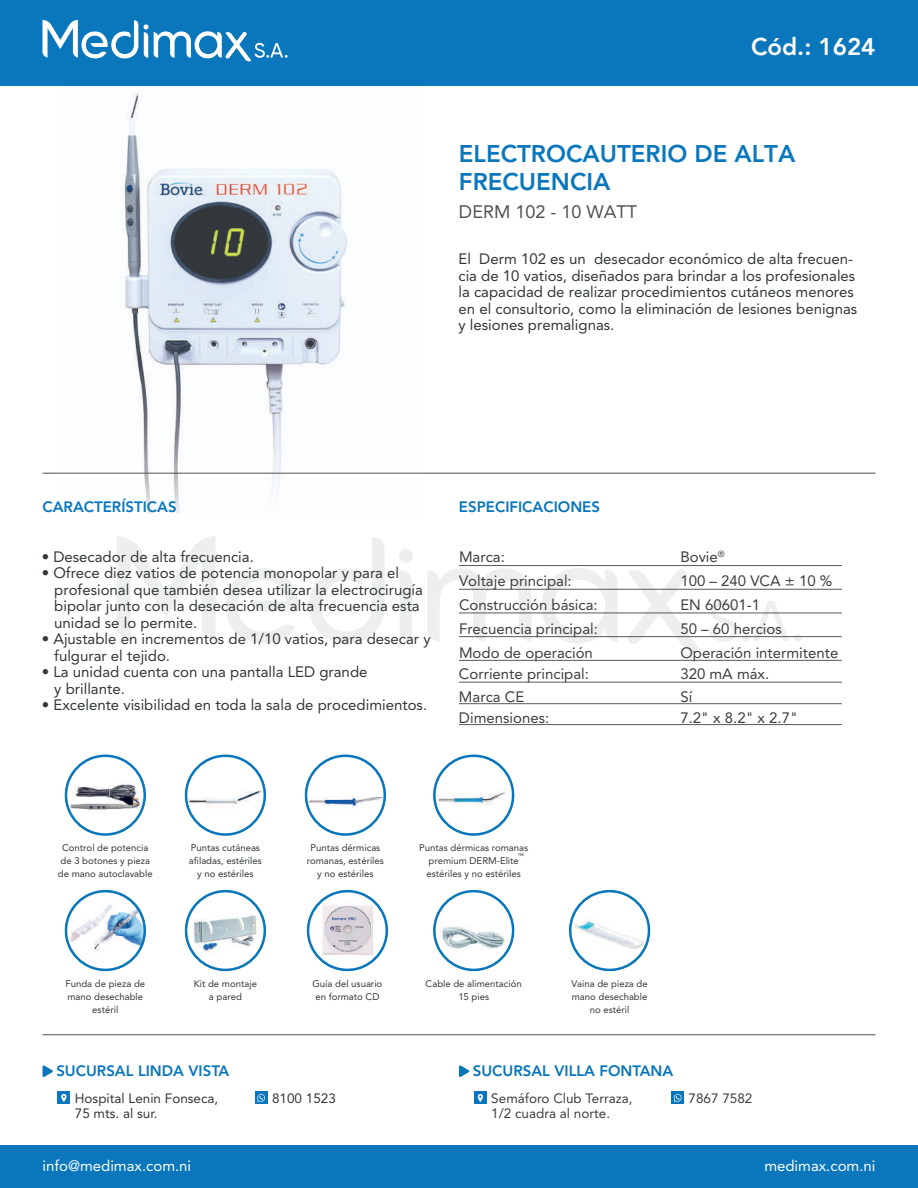
<style>
.page{position:relative;width:918px;height:1188px;background:#fff}
.page>*{position:absolute;margin:0;border:0;box-sizing:border-box;transform-origin:0 0}
.t1{font:800 24px/28.8px "Avenir LT Std";color:#0a76bc}
.t2{font:800 24px "Avenir LT Std";color:#fff}
.t3{font:18px "Avenir LT Std";color:#4f5252}
.t4{font:15px/16.5px "Avenir LT Std";color:#323738}
.t5{font:15px "Avenir LT Std";color:#3e3e3f}
.t6{font:800 15px "Avenir LT Std";color:#0775bc}
.t7{font:15px "Avenir LT Std";color:#fff}
.t8{font:800 15px "Avenir LT Std";color:#0a76bc}
.t9{font:13.5px/15px "Avenir LT Std";color:#3e3e3f}
.t10{font:13.5px/15px "Avenir LT Std";color:#323738}
.t11{font:9.6px/13.2px "Avenir LT Std";color:#323738;text-align:center}
</style>
<div class="page">
<img style="left:63px;top:85px;width:360px;height:429px">
<svg style="left:399px;top:549px;width:14px;height:14px"></svg>
<svg style="left:400px;top:570px;width:12px;height:71px"></svg>
<svg style="left:427px;top:568px;width:104px;height:74px"></svg>
<svg style="left:542px;top:568px;width:76px;height:75px"></svg>
<svg style="left:226px;top:568px;width:73px;height:75px"></svg>
<svg style="left:627px;top:570px;width:73px;height:82px"></svg>
<svg style="left:309px;top:537px;width:75px;height:107px"></svg>
<svg style="left:117px;top:536px;width:98px;height:105px"></svg>
<svg style="left:709px;top:600px;width:92px;height:42px"></svg>
<div style="left:0;top:0;width:918px;height:85px;background:#0a76bc"></div>
<div style="left:0;top:1145px;width:918px;height:43px;background:#0a76bc"></div>
<svg style="left:43px;top:20px;width:245px;height:42px"></svg>
<hr style="left:43px;top:473px;width:832px;height:1px;background:#4f5252">
<hr style="left:43px;top:1034px;width:832px;height:1px;background:#4f5252">
<svg style="left:43px;top:1065px;width:10px;height:12px"></svg>
<div style="left:57px;top:1092px;width:13px;height:12px;background:#0a76bc"></div>
<svg style="left:61px;top:1094px;width:6px;height:8px"></svg>
<div style="left:255px;top:1091px;width:13px;height:13px;background:#0a76bc"></div>
<svg style="left:257px;top:1094px;width:8px;height:8px"></svg>
<svg style="left:459px;top:1065px;width:11px;height:12px"></svg>
<div style="left:474px;top:1092px;width:13px;height:12px;background:#0775bc"></div>
<svg style="left:478px;top:1094px;width:5px;height:8px"></svg>
<div style="left:671px;top:1091px;width:13px;height:13px;background:#0775bc"></div>
<svg style="left:674px;top:1094px;width:8px;height:8px"></svg>
<img style="left:68px;top:768px;width:76px;height:49px">
<div style="left:65px;top:754px;width:81px;height:82px;border:3px solid #0a76bc;border-radius:50%"></div>
<img style="left:186px;top:762px;width:79px;height:50px">
<div style="left:185px;top:754px;width:81px;height:82px;border:3px solid #0a76bc;border-radius:50%"></div>
<img style="left:305px;top:761px;width:81px;height:52px">
<div style="left:305px;top:754px;width:81px;height:82px;border:3px solid #0a76bc;border-radius:50%"></div>
<svg style="left:518px;top:853px;width:5px;height:3px"></svg>
<img style="left:437px;top:764px;width:71px;height:47px">
<div style="left:433px;top:754px;width:81px;height:82px;border:3px solid #0a76bc;border-radius:50%"></div>
<img style="left:570px;top:906px;width:79px;height:50px">
<div style="left:569px;top:890px;width:81px;height:81px;border:3px solid #0a76bc;border-radius:50%"></div>
<img style="left:189px;top:907px;width:73px;height:47px">
<div style="left:185px;top:890px;width:81px;height:81px;border:3px solid #0a76bc;border-radius:50%"></div>
<svg style="left:66px;top:891px;width:79px;height:79px"></svg>
<img style="left:66px;top:900px;width:80px;height:55px">
<div style="left:65px;top:890px;width:81px;height:81px;border:3px solid #0a76bc;border-radius:50%"></div>
<svg style="left:308px;top:891px;width:79px;height:79px"></svg>
<img style="left:307px;top:902px;width:81px;height:57px">
<div style="left:307px;top:890px;width:81px;height:81px;border:3px solid #0a76bc;border-radius:50%"></div>
<img style="left:440px;top:909px;width:68px;height:43px">
<div style="left:433px;top:890px;width:81px;height:81px;border:3px solid #0a76bc;border-radius:50%"></div>
<hr style="left:459px;top:565px;width:383px;height:1px;background:#57585a">
<hr style="left:459px;top:589px;width:383px;height:1px;background:#57585a">
<hr style="left:459px;top:613px;width:383px;height:1px;background:#57585a">
<hr style="left:459px;top:636px;width:383px;height:1px;background:#57585a">
<hr style="left:459px;top:660px;width:383px;height:1px;background:#57585a">
<hr style="left:459px;top:682px;width:383px;height:1px;background:#57585a">
<hr style="left:459px;top:703px;width:383px;height:1px;background:#57585a">
<hr style="left:459px;top:724px;width:383px;height:1px;background:#57585a">
<h1 class="t2" style="left:751px;top:33px;width:126px">Cód.: 1624</h1>
<h1 class="t1" style="left:459px;top:139px;width:338px">ELECTROCAUTERIO DE ALTA<br>FRECUENCIA</h1>
<p class="t3" style="left:459px;top:202px;width:180px">DERM 102 - 10 WATT</p>
<p class="t4" style="left:458px;top:251px;width:400px">El Derm 102 es un desecador económico de alta frecuen&shy;cia de 10 vatios, diseñados para brindar a los profesionales la capacidad de realizar procedimientos cutáneos menores en el consultorio, como la eliminación de lesiones benignas y lesiones premalignas.</p>
<p class="t8" style="left:43px;top:498px;width:136px">CARACTERÍSTICAS</p>
<p class="t4" style="left:42px;top:548px;width:214px">• Desecador de alta frecuencia.</p>
<p class="t4" style="left:54px;top:565px;width:370px;text-indent:-13px">• Ofrece diez vatios de potencia monopolar y para el profesional que también desea utilizar la electrocirugía bipolar junto con la desecación de alta frecuencia esta unidad se lo permite.</p>
<p class="t4" style="left:54px;top:631px;width:378px;text-indent:-13px">• Ajustable en incrementos de 1/10 vatios, para desecar y fulgurar el tejido.</p>
<p class="t4" style="left:54px;top:664px;width:315px;text-indent:-13px">• La unidad cuenta con una pantalla LED grande y brillante.</p>
<p class="t4" style="left:42px;top:697px;width:387px">• Excelente visibilidad en toda la sala de procedimientos.</p>
<p class="t6" style="left:459px;top:498px;width:143px">ESPECIFICACIONES</p>
<p class="t5" style="left:459px;top:548px;width:47px">Marca:</p>
<p class="t5" style="left:680px;top:548px;width:46px">Bovie<sup>®</sup></p>
<p class="t5" style="left:459px;top:572px;width:114px">Voltaje principal:</p>
<p class="t5" style="left:680px;top:572px;width:154px">100 – 240 VCA ± 10 %</p>
<p class="t5" style="left:459px;top:596px;width:140px">Construcción básica:</p>
<p class="t5" style="left:680px;top:596px;width:81px">EN 60601-1</p>
<p class="t5" style="left:459px;top:620px;width:140px">Frecuencia principal:</p>
<p class="t5" style="left:680px;top:620px;width:103px">50 – 60 hercios</p>
<p class="t5" style="left:459px;top:644px;width:135px">Modo de operación</p>
<p class="t5" style="left:680px;top:644px;width:160px">Operación intermitente</p>
<p class="t5" style="left:459px;top:665px;width:132px">Corriente principal:</p>
<p class="t5" style="left:680px;top:665px;width:90px">320 mA máx.</p>
<p class="t5" style="left:459px;top:688px;width:67px">Marca CE</p>
<p class="t5" style="left:680px;top:688px;width:13px">Sí</p>
<p class="t5" style="left:459px;top:709px;width:92px">Dimensiones:</p>
<p class="t5" style="left:680px;top:709px;width:119px">7.2" x 8.2" x 2.7"</p>
<p class="t11" style="left:58px;top:841px;width:96px">Control de potencia de 3 botones y pieza de mano autoclavable</p>
<p class="t11" style="left:189px;top:841px;width:74px">Puntas cutáneas afiladas, estériles y no estériles</p>
<p class="t11" style="left:307px;top:841px;width:79px">Puntas dérmicas romanas, estériles y no estériles</p>
<p class="t11" style="left:419px;top:841px;width:111px">Puntas dérmicas romanas premium DERM-Elite estériles y no estériles</p>
<p class="t11" style="left:65px;top:977px;width:81px">Funda de pieza de mano desechable estéril</p>
<p class="t11" style="left:313px;top:977px;width:71px">Guía del usuario en formato CD</p>
<p class="t11" style="left:426px;top:977px;width:98px">Cable de alimentación<br>15 pies</p>
<p class="t11" style="left:194px;top:977px;width:65px">Kit de montaje a pared</p>
<p class="t11" style="left:571px;top:977px;width:78px">Vaina de pieza de mano desechable no estéril</p>
<p class="t8" style="left:56px;top:1062px;width:175px">SUCURSAL LINDA VISTA</p>
<p class="t10" style="left:75px;top:1091px;width:145px">Hospital Lenin Fonseca,<br>75 mts. al sur.</p>
<p class="t10" style="left:272px;top:1091px;width:65px">8100 1523</p>
<p class="t6" style="left:473px;top:1062px;width:202px">SUCURSAL VILLA FONTANA</p>
<p class="t9" style="left:491px;top:1091px;width:143px">Semáforo Club Terraza,<br>1/2 cuadra al norte.</p>
<p class="t9" style="left:689px;top:1091px;width:65px">7867 7582</p>
<p class="t7" style="left:43px;top:1157px;width:150px">info@medimax.com.ni</p>
<p class="t7" style="left:764px;top:1157px;width:113px">medimax.com.ni</p>
</div>
